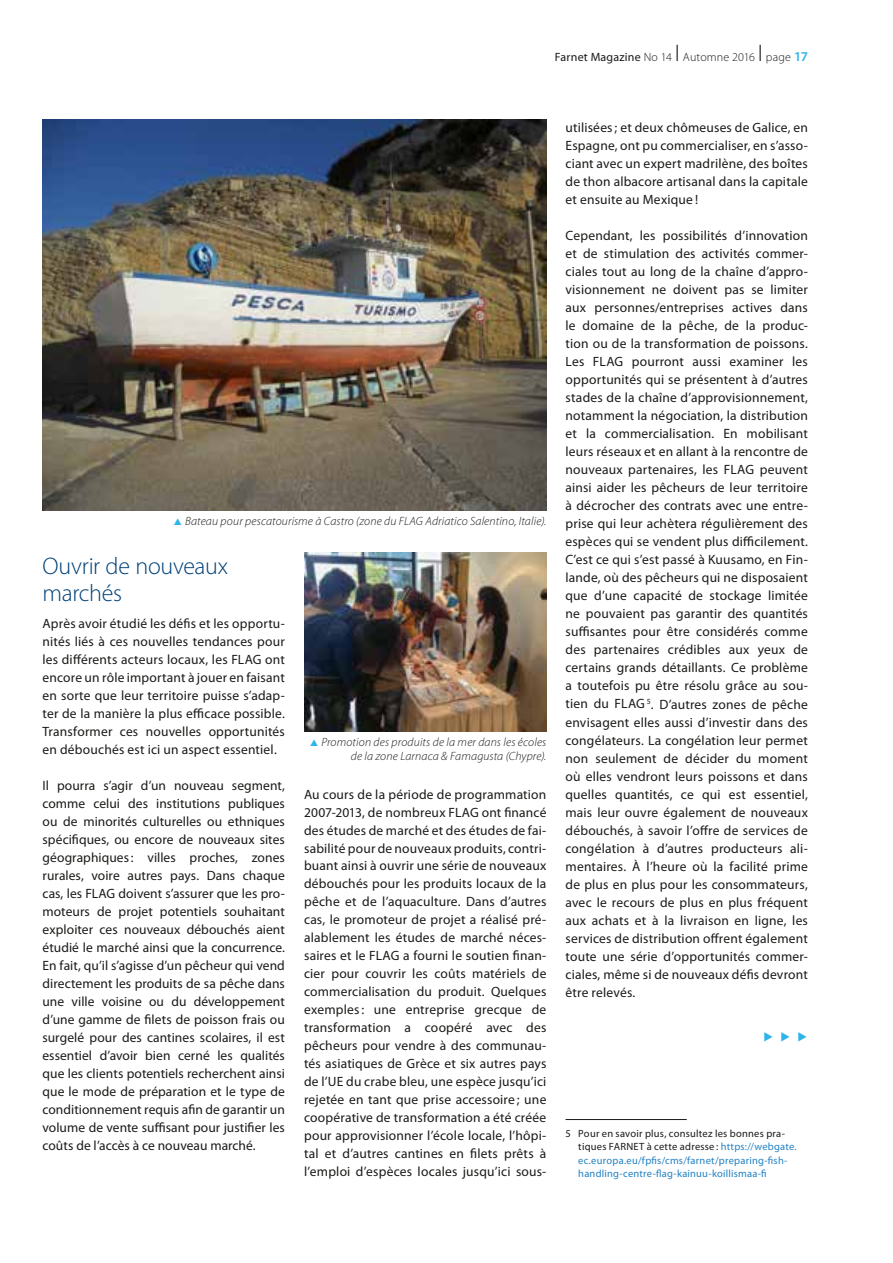
<style>
.page{position:relative;width:893px;height:1263px;background:#fff}
.page>*{position:absolute;margin:0;border:0;box-sizing:border-box;transform-origin:0 0}
.t1{font:300 24px/27px "Myriad Pro";letter-spacing:-.01em;color:#004179}
.t2{font:15px "Apple Symbols";color:#2db4e9}
.t3{font:13.5px/18px "Myriad Pro";letter-spacing:.015em;color:#1a1a18;text-align:justify}
.t4{font:italic 300 12px/13.5px "Myriad Pro";letter-spacing:.015em;color:#1a1a18;text-align:right}
.t5{font:300 12px "Myriad Pro";letter-spacing:.015em;color:#1a1a18}
.t6{font:10.5px/13.5px "Myriad Pro";letter-spacing:.02em;color:#2281c4}
.s1{font-weight:400}
.s2{font-size:24px}
.s3{font-weight:600;font-size:13.5px;color:#2db4e9}
.s4{color:#2db4e9}
.s5{color:#1a1a18}
</style>
<div class="page">
<img style="left:304px;top:553px;width:242px;height:178px">
<img style="left:43px;top:119px;width:503px;height:391px">
<hr style="left:566px;top:1119px;width:121px;height:1px;background:#1a1a18">
<p class="t5" style="left:555px;top:50px;width:254px"><span class="s1">Farnet Magazine</span> No 14 <span class="s2">I</span> Automne 2016 <span class="s2">I</span> page <span class="s3">17</span></p>
<p class="t4" style="left:173px;top:515px;width:375px"><span class="s4">▲</span> Bateau pour pescatourisme à Castro (zone du FLAG Adriatico Salentino, Italie).</p>
<h1 class="t1" style="left:43px;top:552px;width:187px">Ouvrir de nouveaux marchés</h1>
<p class="t3" style="left:43px;top:614px;width:244px">Après avoir étudié les défis et les opportu&shy;nités liés à ces nouvelles tendances pour les différents acteurs locaux, les FLAG ont encore un rôle important à jouer en faisant en sorte que leur territoire puisse s’adap&shy;ter de la manière la plus efficace possible.<br>Transformer ces nouvelles opportunités en débouchés est ici un aspect essentiel.</p>
<p class="t3" style="left:43px;top:776px;width:244px">Il pourra s’agir d’un nouveau segment, comme celui des institutions publiques ou de minorités culturelles ou ethniques spécifiques, ou encore de nouveaux sites géographiques: villes proches, zones rurales, voire autres pays. Dans chaque cas, les FLAG doivent s’assurer que les pro&shy;moteurs de projet potentiels souhaitant exploiter ces nouveaux débouchés aient étudié le marché ainsi que la concurrence.<br>En fait, qu’il s’agisse d’un pêcheur qui vend directement les produits de sa pêche dans une ville voisine ou du développement d’une gamme de filets de poisson frais ou surgelé pour des cantines scolaires, il est essentiel d’avoir bien cerné les qualités que les clients potentiels recherchent ainsi que le mode de préparation et le type de conditionnement requis afin de garantir un volume de vente suffisant pour justifier les coûts de l’accès à ce nouveau marché.</p>
<p class="t3" style="left:304px;top:785px;width:244px">Au cours de la période de programmation 2007-2013, de nombreux FLAG ont financé des études de marché et des études de fai&shy;sabilité pour de nouveaux produits, contri&shy;buant ainsi à ouvrir une série de nouveaux débouchés pour les produits locaux de la pêche et de l’aquaculture. Dans d’autres cas, le promoteur de projet a réalisé pré&shy;alablement les études de marché néces&shy;saires et le FLAG a fourni le soutien finan&shy;cier pour couvrir les coûts matériels de commercialisation du produit. Quelques exemples: une entreprise grecque de transformation a coopéré avec des pêcheurs pour vendre à des communau&shy;tés asiatiques de Grèce et six autres pays de l’UE du crabe bleu, une espèce jusqu’ici rejetée en tant que prise accessoire ; une coopérative de transformation a été créée pour approvisionner l’école locale, l’hôpi&shy;tal et d’autres cantines en filets prêts à l’emploi d’espèces locales jusqu’ici sous-</p>
<p class="t4" style="left:309px;top:736px;width:239px"><span class="s4">▲</span> Promotion des produits de la mer dans les écoles de la zone Larnaca &amp; Famagusta (Chypre).</p>
<p class="t3" style="left:566px;top:119px;width:244px">utilisées; et deux chômeuses de Galice, en Espagne, ont pu commercialiser, en s’asso&shy;ciant avec un expert madrilène, des boîtes de thon albacore artisanal dans la capitale et ensuite au Mexique !</p>
<p class="t3" style="left:566px;top:227px;width:244px">Cependant, les possibilités d’innovation et de stimulation des activités commer&shy;ciales tout au long de la chaîne d’appro&shy;visionnement ne doivent pas se limiter aux personnes/entreprises actives dans le domaine de la pêche, de la produc&shy;tion ou de la transformation de poissons.<br>Les FLAG pourront aussi examiner les opportunités qui se présentent à d’autres stades de la chaîne d’approvisionnement, notamment la négociation, la distribution et la commercialisation. En mobilisant leurs réseaux et en allant à la rencontre de nouveaux partenaires, les FLAG peuvent ainsi aider les pêcheurs de leur territoire à décrocher des contrats avec une entre&shy;prise qui leur achètera régulièrement des espèces qui se vendent plus difficilement.<br>C’est ce qui s’est passé à Kuusamo, en Fin&shy;lande, où des pêcheurs qui ne disposaient que d’une capacité de stockage limitée ne pouvaient pas garantir des quantités suffisantes pour être considérés comme des partenaires crédibles aux yeux de certains grands détaillants. Ce problème a toutefois pu être résolu grâce au sou&shy;tien du FLAG <sup>5</sup>. D’autres zones de pêche envisagent elles aussi d’investir dans des congélateurs. La congélation leur permet non seulement de décider du moment où elles vendront leurs poissons et dans quelles quantités, ce qui est essentiel, mais leur ouvre également de nouveaux débouchés, à savoir l’offre de services de congélation à d’autres producteurs ali&shy;mentaires. À l’heure où la facilité prime de plus en plus pour les consommateurs, avec le recours de plus en plus fréquent aux achats et à la livraison en ligne, les services de distribution offrent également toute une série d’opportunités commer&shy;ciales, même si de nouveaux défis devront être relevés.</p>
<p class="t2" style="left:763px;top:1027px;width:47px">▶ ▶ ▶</p>
<p class="t6" style="left:578px;top:1126px;width:220px;text-indent:-13px"><span class="s5">5 Pour en savoir plus, consultez les bonnes pra&shy;tiques FARNET à cette adresse :</span> https://webgate. ec.europa.eu/fpfis/cms/farnet/preparing-fish&shy;handling-centre-flag-kainuu-koillismaa-fi</p>
</div>
